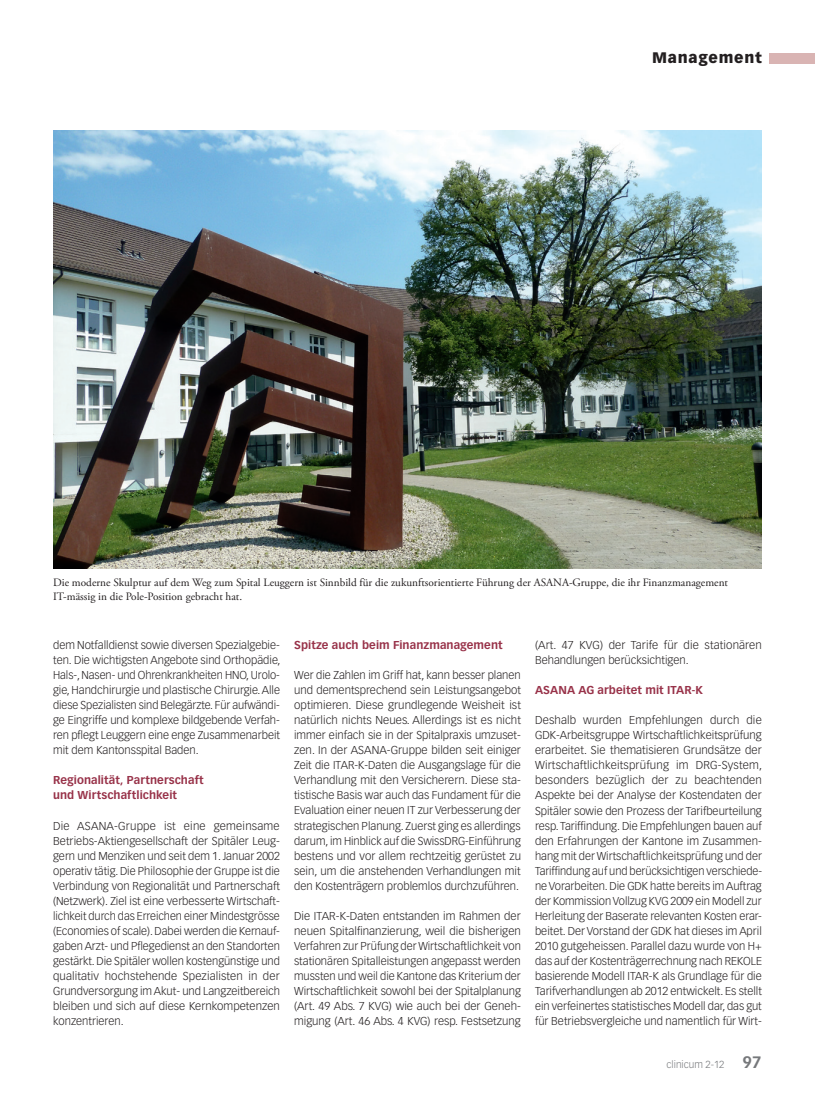
<style>
.page{position:relative;width:815px;height:1099px;background:#fff}
.page>*{position:absolute;margin:0;border:0;box-sizing:border-box;transform-origin:0 0}
.t1{font:900 15px "Vectora LT Std";letter-spacing:.05em;color:#231f20}
.t2{font:300 11.25px/15px "Vectora LT Std";color:#231f20;text-align:justify}
.t3{font:11.25px/13.5px "Adobe Garamond Pro";color:#231f20}
.t4{font:700 11.25px/15px "Vectora LT Std";letter-spacing:.005em;color:#983249}
.t5{font:300 10px "Vectora LH";color:#76787b}
.s1{font-weight:700;font-size:16.25px}
</style>
<div class="page">
<div style="left:770px;top:53px;width:45px;height:10px;background:#d9b4b3"></div>
<img style="left:53px;top:130px;width:709px;height:438px">
<h1 class="t1" style="left:652px;top:49px;width:111px">Management</h1>
<p class="t3" style="left:53px;top:576px;width:676px">Die moderne Skulptur auf dem Weg zum Spital Leuggern ist Sinnbild für die zukunftsorientierte Führung der ASANA-Gruppe, die ihr Finanzmanagement<br>IT-mässig in die Pole-Position gebracht hat.</p>
<p class="t2" style="left:53px;top:638px;width:229px">dem Notfalldienst sowie diversen Spezialgebie&shy;ten. Die wichtigsten Angebote sind Orthopädie, Hals-, Nasen- und Ohrenkrankheiten HNO, Urolo&shy;gie, Handchirurgie und plastische Chirurgie. Alle diese Spezialisten sind Belegärzte. Für aufwändi&shy;ge Eingriffe und komplexe bildgebende Verfah&shy;ren pflegt Leuggern eine enge Zusammenarbeit mit dem Kantonsspital Baden.</p>
<p class="t4" style="left:53px;top:773px;width:152px">Regionalität, Partnerschaft und Wirtschaftlichkeit</p>
<p class="t2" style="left:53px;top:818px;width:228px">Die ASANA-Gruppe ist eine gemeinsame Betriebs-Aktiengesellschaft der Spitäler Leug&shy;gern und Menziken und seit dem 1. Januar 2002 operativ tätig. Die Philosophie der Gruppe ist die Verbindung von Regionalität und Partnerschaft (Netzwerk). Ziel ist eine verbesserte Wirtschaft&shy;lichkeit durch das Erreichen einer Mindestgrösse (Economies of scale). Dabei werden die Kernauf&shy;gaben Arzt- und Pflegedienst an den Standorten gestärkt. Die Spitäler wollen kostengünstige und qualitativ hochstehende Spezialisten in der Grundversorgung im Akut- und Langzeitbereich bleiben und sich auf diese Kernkompetenzen konzentrieren.</p>
<p class="t4" style="left:294px;top:638px;width:210px">Spitze auch beim Finanzmanagement</p>
<p class="t2" style="left:294px;top:668px;width:228px">Wer die Zahlen im Griff hat, kann besser planen und dementsprechend sein Leistungsangebot optimieren. Diese grundlegende Weisheit ist natürlich nichts Neues. Allerdings ist es nicht immer einfach sie in der Spitalpraxis umzuset&shy;zen. In der ASANA-Gruppe bilden seit einiger Zeit die ITAR-K-Daten die Ausgangslage für die Verhandlung mit den Versicherern. Diese sta&shy;tistische Basis war auch das Fundament für die Evaluation einer neuen IT zur Verbesserung der strategischen Planung. Zuerst ging es allerdings darum, im Hinblick auf die SwissDRG-Einführung bestens und vor allem rechtzeitig gerüstet zu sein, um die anstehenden Verhandlungen mit den Kostenträgern problemlos durchzuführen.</p>
<p class="t2" style="left:294px;top:908px;width:228px">Die ITAR-K-Daten entstanden im Rahmen der neuen Spitalfinanzierung, weil die bisherigen Verfahren zur Prüfung der Wirtschaftlichkeit von stationären Spitalleistungen angepasst werden mussten und weil die Kantone das Kriterium der Wirtschaftlichkeit sowohl bei der Spitalplanung (Art. 49 Abs. 7 KVG) wie auch bei der Geneh&shy;migung (Art. 46 Abs. 4 KVG) resp. Festsetzung</p>
<p class="t2" style="left:535px;top:638px;width:228px">(Art. 47 KVG) der Tarife für die stationären<br>Behandlungen berücksichtigen.</p>
<p class="t4" style="left:535px;top:683px;width:170px">ASANA AG arbeitet mit ITAR-K</p>
<p class="t2" style="left:535px;top:713px;width:229px">Deshalb wurden Empfehlungen durch die GDK-Arbeitsgruppe Wirtschaftlichkeitsprüfung erarbeitet. Sie thematisieren Grundsätze der Wirtschaftlichkeitsprüfung im DRG-System, besonders bezüglich der zu beachtenden Aspekte bei der Analyse der Kostendaten der Spitäler sowie den Prozess der Tarifbeurteilung resp. Tariffindung. Die Empfehlungen bauen auf den Erfahrungen der Kantone im Zusammen&shy;hang mit der Wirtschaftlichkeitsprüfung und der Tariffindung auf und berücksichtigen verschiede&shy;ne Vorarbeiten. Die GDK hatte bereits im Auftrag der Kommission Vollzug KVG 2009 ein Modell zur Herleitung der Baserate relevanten Kosten erar&shy;beitet. Der Vorstand der GDK hat dieses im April 2010 gutgeheissen. Parallel dazu wurde von H+ das auf der Kostenträgerrechnung nach REKOLE basierende Modell ITAR-K als Grundlage für die Tarifverhandlungen ab 2012 entwickelt. Es stellt ein verfeinertes statistisches Modell dar, das gut für Betriebsvergleiche und namentlich für Wirt-</p>
<p class="t5" style="left:667px;top:1058px;width:97px">clinicum 2-12 <span class="s1">97</span></p>
</div>
